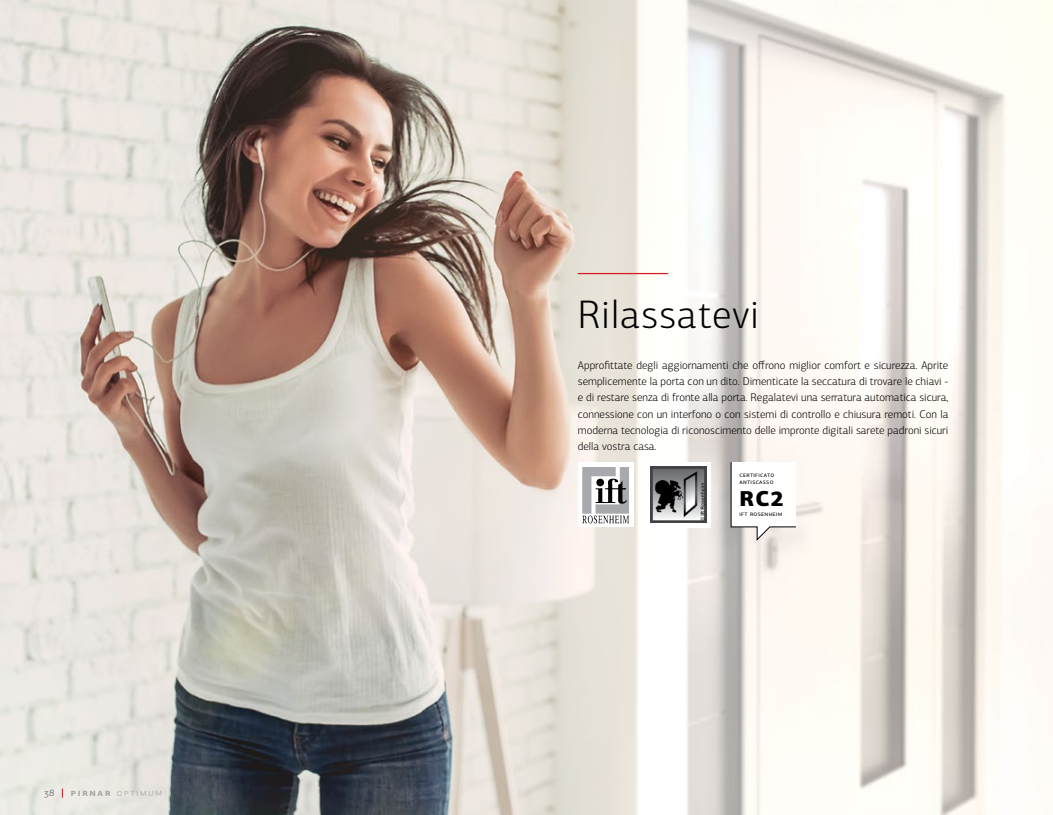
<style>
.page{position:relative;width:1053px;height:815px;background:#fff}
.page>*{position:absolute;margin:0;border:0;box-sizing:border-box;transform-origin:0 0}
.t1{font:300 40px "PF Agora Sans Pro";letter-spacing:.02em;color:#000}
.t2{font:900 21.5px "PF Agora Sans Pro";color:#000}
.t3{font:300 11.25px/16.2px "PF Agora Sans Pro";color:#000;text-align:justify}
.t4{font:300 10px "PF Agora Sans Pro";letter-spacing:.175em;color:#a7a2a1}
.t5{font:300 10px "PF Agora Sans Pro";color:#58595b}
.t6{font:6.62px/7.6px "PF Agora Sans Pro";letter-spacing:.05em;color:#000}
.s1{font-weight:700}
</style>
<div class="page">
<img style="left:0;top:0;width:1052px;height:815px">
<hr style="left:578px;top:273px;width:90px;height:1px;background:#d71920">
<svg style="left:730px;top:462px;width:66px;height:79px"></svg>
<div style="left:645px;top:462px;width:65px;height:65px;background:#fff"></div>
<img style="left:650px;top:467px;width:56px;height:56px">
<div style="left:578px;top:463px;width:55px;height:64px;background:#fff"></div>
<svg style="left:582px;top:467px;width:47px;height:57px"></svg>
<p class="t5" style="left:44px;top:787px;width:12px">38</p>
<p class="t4" style="left:71px;top:787px;width:93px"><span class="s1">PIRNAR</span> OPTIMUM</p>
<h1 class="t1" style="left:578px;top:291px;width:183px">Rilassatevi</h1>
<p class="t3" style="left:578px;top:357px;width:372px">Approfittate degli aggiornamenti che offrono miglior comfort e sicurezza. Aprite semplicemente la porta con un dito. Dimenticate la seccatura di trovare le chiavi - e di restare senza di fronte alla porta. Regalatevi una serratura automatica sicura, connessione con un interfono o con sistemi di controllo e chiusura remoti. Con la moderna tecnologia di riconoscimento delle impronte digitali sarete padroni sicuri della vostra casa.</p>
<p class="t6" style="left:739px;top:471px;width:36px">Certificato antiscasso</p>
<h2 class="t2" style="left:739px;top:485px;width:46px">RC2</h2>
<p class="t6" style="left:739px;top:510px;width:44px">ift rosenheim</p>
</div>
